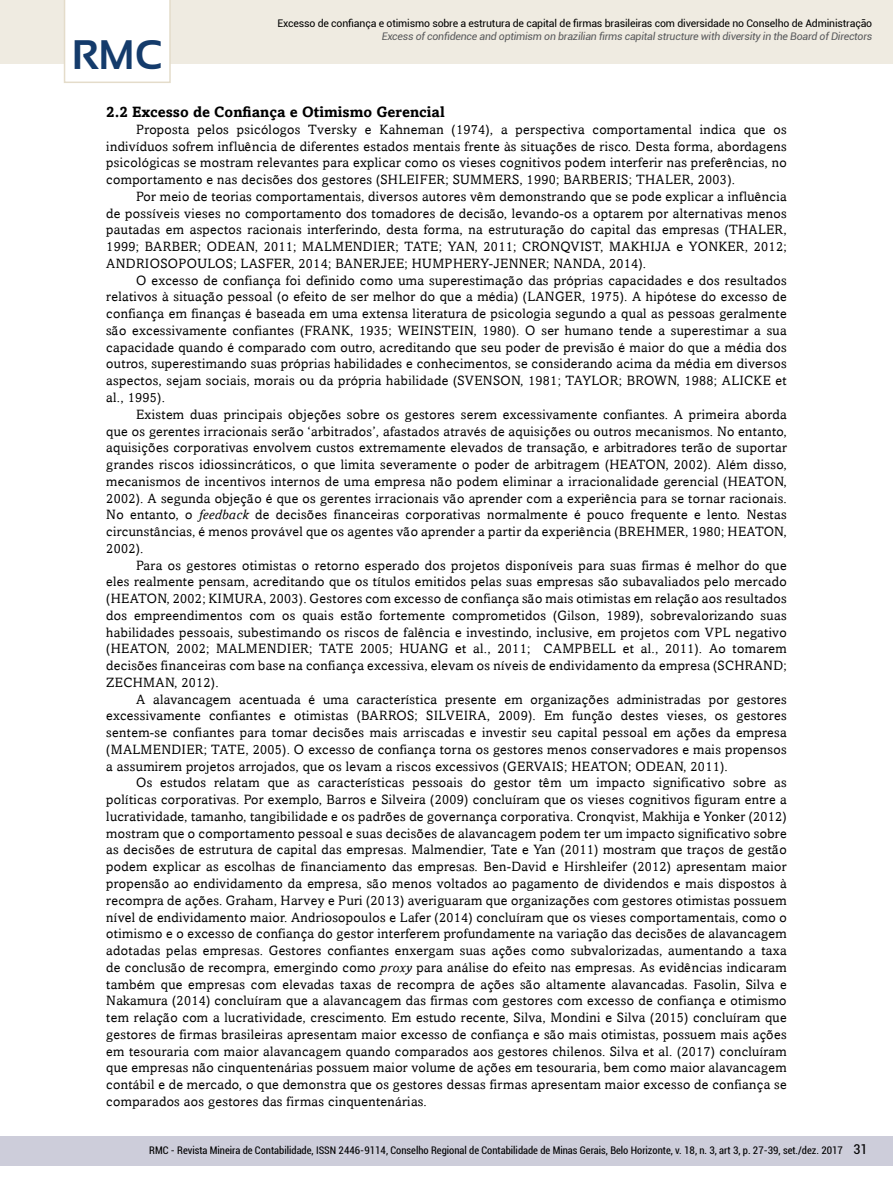
<style>
.page{position:relative;width:893px;height:1191px;background:#fff}
.page>*{position:absolute;margin:0;border:0;box-sizing:border-box;transform-origin:0 0}
.t1{font:700 41.25px "Sansation";color:#143b6b}
.t2{font:700 15px "Amasis";color:#000}
.t3{font:13.5px/16.8px "Amasis";letter-spacing:.025em;color:#000;text-align:justify}
.t4{font:condensed 13.5px "Roboto";color:#000}
.t5{font:condensed 10.5px "Roboto";color:#000}
.t6{font:10.5px "Roboto";letter-spacing:-.015em;color:#000}
.t7{font:italic 10.5px "Roboto";letter-spacing:-.02em;color:#58595b}
.s1{font-style:italic}
</style>
<div class="page">
<div style="left:0;top:1135px;width:893px;height:30px;background:#cdcdda"></div>
<div style="left:0;top:0;width:893px;height:64px;background:#efebe1"></div>
<div style="left:64px;top:0;width:107px;height:83px;background:#fff"></div>
<h1 class="t1" style="left:72px;top:32px;width:92px">RMC</h1>
<p class="t6" style="left:277px;top:16px;width:596px">Excesso de confiança e otimismo sobre a estrutura de capital de firmas brasileiras com diversidade no Conselho de Administração</p>
<p class="t7" style="left:382px;top:29px;width:492px">Excess of confidence and optimism on brazilian firms capital structure with diversity in the Board of Directors</p>
<p class="t2" style="left:106px;top:103px;width:340px">2.2 Excesso de Confiança e Otimismo Gerencial</p>
<p class="t3" style="left:106px;top:121px;width:682px;text-indent:30px">Proposta pelos psicólogos Tversky e Kahneman (1974), a perspectiva comportamental indica que os indivíduos sofrem influência de diferentes estados mentais frente às situações de risco. Desta forma, abordagens psicológicas se mostram relevantes para explicar como os vieses cognitivos podem interferir nas preferências, no comportamento e nas decisões dos gestores (SHLEIFER; SUMMERS, 1990; BARBERIS; THALER, 2003).</p>
<p class="t3" style="left:106px;top:188px;width:682px;text-indent:30px">Por meio de teorias comportamentais, diversos autores vêm demonstrando que se pode explicar a influência de possíveis vieses no comportamento dos tomadores de decisão, levando-os a optarem por alternativas menos pautadas em aspectos racionais interferindo, desta forma, na estruturação do capital das empresas (THALER, 1999; BARBER; ODEAN, 2011; MALMENDIER; TATE; YAN, 2011; CRONQVIST, MAKHIJA e YONKER, 2012; ANDRIOSOPOULOS; LASFER, 2014; BANERJEE; HUMPHERY-JENNER; NANDA, 2014).</p>
<p class="t3" style="left:106px;top:271px;width:682px;text-indent:30px">O excesso de confiança foi definido como uma superestimação das próprias capacidades e dos resultados relativos à situação pessoal (o efeito de ser melhor do que a média) (LANGER, 1975). A hipótese do excesso de confiança em finanças é baseada em uma extensa literatura de psicologia segundo a qual as pessoas geralmente são excessivamente confiantes (FRANK, 1935; WEINSTEIN, 1980). O ser humano tende a superestimar a sua capacidade quando é comparado com outro, acreditando que seu poder de previsão é maior do que a média dos outros, superestimando suas próprias habilidades e conhecimentos, se considerando acima da média em diversos aspectos, sejam sociais, morais ou da própria habilidade (SVENSON, 1981; TAYLOR; BROWN, 1988; ALICKE et al., 1995).</p>
<p class="t3" style="left:106px;top:405px;width:682px;text-indent:30px">Existem duas principais objeções sobre os gestores serem excessivamente confiantes. A primeira aborda que os gerentes irracionais serão ‘arbitrados’, afastados através de aquisições ou outros mecanismos. No entanto, aquisições corporativas envolvem custos extremamente elevados de transação, e arbitradores terão de suportar grandes riscos idiossincráticos, o que limita severamente o poder de arbitragem (HEATON, 2002). Além disso, mecanismos de incentivos internos de uma empresa não podem eliminar a irracionalidade gerencial (HEATON, 2002). A segunda objeção é que os gerentes irracionais vão aprender com a experiência para se tornar racionais.<br>No entanto, o <span class="s1">feedback</span> de decisões financeiras corporativas normalmente é pouco frequente e lento. Nestas circunstâncias, é menos provável que os agentes vão aprender a partir da experiência (BREHMER, 1980; HEATON, 2002).</p>
<p class="t3" style="left:106px;top:556px;width:682px;text-indent:30px">Para os gestores otimistas o retorno esperado dos projetos disponíveis para suas firmas é melhor do que eles realmente pensam, acreditando que os títulos emitidos pelas suas empresas são subavaliados pelo mercado (HEATON, 2002; KIMURA, 2003). Gestores com excesso de confiança são mais otimistas em relação aos resultados dos empreendimentos com os quais estão fortemente comprometidos (Gilson, 1989), sobrevalorizando suas habilidades pessoais, subestimando os riscos de falência e investindo, inclusive, em projetos com VPL negativo (HEATON, 2002; MALMENDIER; TATE 2005; HUANG et al., 2011; CAMPBELL et al., 2011). Ao tomarem decisões financeiras com base na confiança excessiva, elevam os níveis de endividamento da empresa (SCHRAND; ZECHMAN, 2012).</p>
<p class="t3" style="left:106px;top:690px;width:682px;text-indent:30px">A alavancagem acentuada é uma característica presente em organizações administradas por gestores excessivamente confiantes e otimistas (BARROS; SILVEIRA, 2009). Em função destes vieses, os gestores sentem-se confiantes para tomar decisões mais arriscadas e investir seu capital pessoal em ações da empresa (MALMENDIER; TATE, 2005). O excesso de confiança torna os gestores menos conservadores e mais propensos a assumirem projetos arrojados, que os levam a riscos excessivos (GERVAIS; HEATON; ODEAN, 2011).</p>
<p class="t3" style="left:106px;top:774px;width:682px;text-indent:30px">Os estudos relatam que as características pessoais do gestor têm um impacto significativo sobre as políticas corporativas. Por exemplo, Barros e Silveira (2009) concluíram que os vieses cognitivos figuram entre a lucratividade, tamanho, tangibilidade e os padrões de governança corporativa. Cronqvist, Makhija e Yonker (2012) mostram que o comportamento pessoal e suas decisões de alavancagem podem ter um impacto significativo sobre as decisões de estrutura de capital das empresas. Malmendier, Tate e Yan (2011) mostram que traços de gestão podem explicar as escolhas de financiamento das empresas. Ben-David e Hirshleifer (2012) apresentam maior propensão ao endividamento da empresa, são menos voltados ao pagamento de dividendos e mais dispostos à recompra de ações. Graham, Harvey e Puri (2013) averiguaram que organizações com gestores otimistas possuem nível de endividamento maior. Andriosopoulos e Lafer (2014) concluíram que os vieses comportamentais, como o otimismo e o excesso de confiança do gestor interferem profundamente na variação das decisões de alavancagem adotadas pelas empresas. Gestores confiantes enxergam suas ações como subvalorizadas, aumentando a taxa de conclusão de recompra, emergindo como <span class="s1">proxy</span> para análise do efeito nas empresas. As evidências indicaram também que empresas com elevadas taxas de recompra de ações são altamente alavancadas. Fasolin, Silva e Nakamura (2014) concluíram que a alavancagem das firmas com gestores com excesso de confiança e otimismo tem relação com a lucratividade, crescimento. Em estudo recente, Silva, Mondini e Silva (2015) concluíram que gestores de firmas brasileiras apresentam maior excesso de confiança e são mais otimistas, possuem mais ações em tesouraria com maior alavancagem quando comparados aos gestores chilenos. Silva et al. (2017) concluíram que empresas não cinquentenárias possuem maior volume de ações em tesouraria, bem como maior alavancagem contábil e de mercado, o que demonstra que os gestores dessas firmas apresentam maior excesso de confiança se comparados aos gestores das firmas cinquentenárias.</p>
<p class="t5" style="left:149px;top:1143px;width:695px">RMC - Revista Mineira de Contabilidade, ISSN 2446-9114, Conselho Regional de Contabilidade de Minas Gerais, Belo Horizonte, v. 18, n. 3, art 3, p. 27-39, set./dez. 2017</p>
<p class="t4" style="left:853px;top:1140px;width:15px">31</p>
</div>
